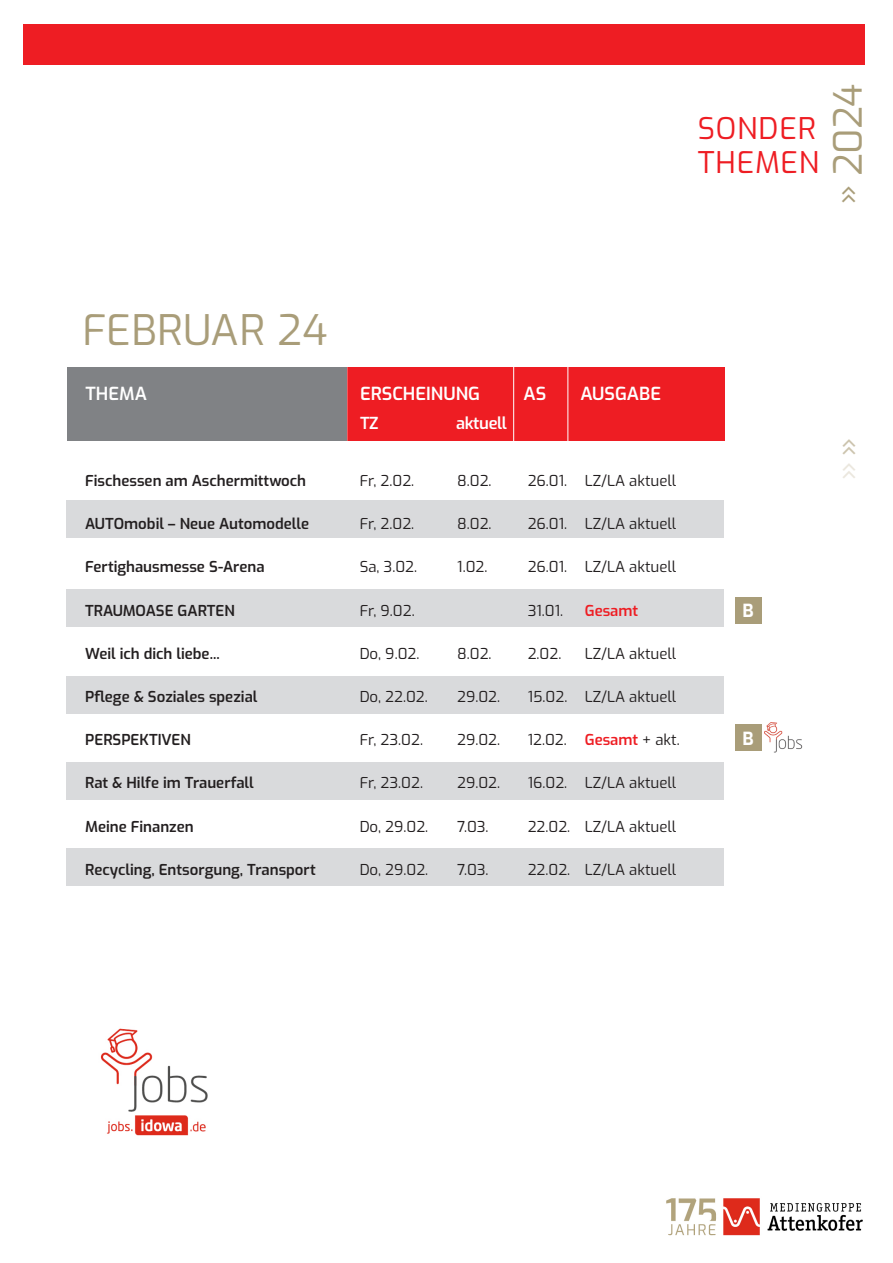
<style>
.page{position:relative;width:893px;height:1263px;background:#fff}
.page>*{position:absolute;margin:0;border:0;box-sizing:border-box;transform-origin:0 0}
.t1{font:42px "Exo";letter-spacing:.01em;color:#a99d79}
.t2{font:38.85px "Exo";color:#a99d79}
.t3{font:30.15px "Exo";color:#ebe7de}
.t4{font:29.85px/33.8px "Exo";letter-spacing:.03em;color:#ee1d23}
.t5{font:600 20.25px "Exo";color:#fff}
.t6{font:600 18px "Exo";color:#fff}
.t7{font:700 18px "Exo";color:#fff}
.t8{font:600 17.25px "Exo";letter-spacing:-.02em;color:#fff}
.t9{font:600 16.5px "Exo";letter-spacing:-.02em;color:#fff}
.t10{font:15px "Exo";color:#231f20}
.t11{font:600 15px "Exo";color:#231f20}
.t12{font:600 15px "Exo";color:#ee1d23}
.s1{font-size:31.5px}
.s2{font-weight:600;color:#ee1d23}
.s3{color:#ccc4ae}
</style>
<div class="page">
<div style="left:66px;top:500px;width:658px;height:38px;background:#d9dadc"></div>
<div style="left:66px;top:589px;width:658px;height:38px;background:#d9dadc"></div>
<div style="left:66px;top:676px;width:658px;height:38px;background:#d9dadc"></div>
<div style="left:66px;top:762px;width:658px;height:38px;background:#d9dadc"></div>
<div style="left:66px;top:848px;width:658px;height:38px;background:#d9dadc"></div>
<div style="left:23px;top:24px;width:842px;height:40px;background:#ee1d23"></div>
<div style="left:68px;top:367px;width:656px;height:74px;background:#ee1d23"></div>
<hr style="left:513px;top:357px;width:1px;height:90px;background:#fff">
<hr style="left:567px;top:357px;width:1px;height:90px;background:#fff">
<hr style="left:346px;top:357px;width:1px;height:90px;background:#fff">
<div style="left:67px;top:367px;width:279px;height:74px;background:#808285"></div>
<div style="left:735px;top:597px;width:27px;height:26px;background:#a99d79"></div>
<div style="left:735px;top:724px;width:27px;height:27px;background:#a99d79"></div>
<img style="left:765px;top:722px;width:38px;height:30px">
<img style="left:666px;top:1198px;width:197px;height:38px">
<img style="left:101px;top:1028px;width:107px;height:108px">
<p class="t4" style="left:698px;top:110px;width:123px">SONDER<br>THEMEN</p>
<p class="t2" style="left:820px;top:204px;width:122px;rotate:-90deg"><span class="s1">»</span> 2024</p>
<p class="t1" style="left:82px;top:300px;width:246px">FEBRUAR 24</p>
<p class="t5" style="left:85px;top:377px;width:71px">THEMA</p>
<p class="t5" style="left:360px;top:377px;width:137px">ERSCHEINUNG</p>
<p class="t5" style="left:528px;top:377px;width:27px">AS</p>
<p class="t5" style="left:585px;top:377px;width:92px">AUSGABE</p>
<p class="t8" style="left:360px;top:409px;width:21px">TZ</p>
<p class="t8" style="left:457px;top:409px;width:55px">aktuell</p>
<p class="t6" style="left:86px;top:380px;width:63px">THEMA</p>
<p class="t6" style="left:360px;top:380px;width:122px">ERSCHEINUNG</p>
<p class="t6" style="left:523px;top:380px;width:24px">AS</p>
<p class="t6" style="left:580px;top:380px;width:82px">AUSGABE</p>
<p class="t9" style="left:360px;top:411px;width:20px">TZ</p>
<p class="t9" style="left:456px;top:411px;width:52px">aktuell</p>
<p class="t11" style="left:85px;top:470px;width:222px">Fischessen am Aschermittwoch</p>
<p class="t10" style="left:360px;top:470px;width:56px">Fr, 2.02.</p>
<p class="t10" style="left:457px;top:470px;width:36px">8.02.</p>
<p class="t10" style="left:528px;top:470px;width:150px">26.01. LZ/LA aktuell</p>
<p class="t11" style="left:85px;top:513px;width:225px">AUTOmobil – Neue Automodelle</p>
<p class="t10" style="left:360px;top:513px;width:56px">Fr, 2.02.</p>
<p class="t10" style="left:457px;top:513px;width:36px">8.02.</p>
<p class="t10" style="left:528px;top:513px;width:150px">26.01. LZ/LA aktuell</p>
<p class="t11" style="left:85px;top:556px;width:181px">Fertighausmesse S-Arena</p>
<p class="t10" style="left:360px;top:556px;width:59px">Sa, 3.02.</p>
<p class="t10" style="left:457px;top:556px;width:32px">1.02.</p>
<p class="t10" style="left:528px;top:556px;width:150px">26.01. LZ/LA aktuell</p>
<p class="t11" style="left:85px;top:599px;width:151px">TRAUMOASE GARTEN</p>
<p class="t10" style="left:360px;top:599px;width:56px">Fr, 9.02.</p>
<p class="t10" style="left:528px;top:599px;width:37px">31.01.</p>
<p class="t12" style="left:585px;top:599px;width:55px">Gesamt</p>
<p class="t11" style="left:85px;top:642px;width:136px">Weil ich dich liebe...</p>
<p class="t10" style="left:360px;top:642px;width:61px">Do, 9.02.</p>
<p class="t10" style="left:457px;top:642px;width:36px">8.02.</p>
<p class="t10" style="left:528px;top:642px;width:35px">2.02.</p>
<p class="t10" style="left:585px;top:642px;width:93px">LZ/LA aktuell</p>
<p class="t11" style="left:85px;top:686px;width:174px">Pflege &amp; Soziales spezial</p>
<p class="t10" style="left:360px;top:686px;width:70px">Do, 22.02.</p>
<p class="t10" style="left:457px;top:686px;width:44px">29.02.</p>
<p class="t10" style="left:528px;top:686px;width:150px">15.02. LZ/LA aktuell</p>
<p class="t11" style="left:85px;top:729px;width:107px">PERSPEKTIVEN</p>
<p class="t10" style="left:360px;top:729px;width:65px">Fr, 23.02.</p>
<p class="t10" style="left:457px;top:729px;width:44px">29.02.</p>
<p class="t10" style="left:528px;top:729px;width:153px">12.02. <span class="s2">Gesamt</span> + akt.</p>
<p class="t11" style="left:85px;top:772px;width:170px">Rat &amp; Hilfe im Trauerfall</p>
<p class="t10" style="left:360px;top:772px;width:65px">Fr, 23.02.</p>
<p class="t10" style="left:457px;top:772px;width:44px">29.02.</p>
<p class="t10" style="left:528px;top:772px;width:150px">16.02. LZ/LA aktuell</p>
<p class="t11" style="left:85px;top:815px;width:110px">Meine Finanzen</p>
<p class="t10" style="left:360px;top:815px;width:70px">Do, 29.02.</p>
<p class="t10" style="left:457px;top:815px;width:33px">7.03.</p>
<p class="t10" style="left:528px;top:815px;width:150px">22.02. LZ/LA aktuell</p>
<p class="t11" style="left:85px;top:858px;width:232px">Recycling, Entsorgung, Transport</p>
<p class="t10" style="left:360px;top:858px;width:70px">Do, 29.02.</p>
<p class="t10" style="left:457px;top:858px;width:33px">7.03.</p>
<p class="t10" style="left:528px;top:858px;width:150px">22.02. LZ/LA aktuell</p>
<p class="t7" style="left:743px;top:597px;width:13px">B</p>
<p class="t7" style="left:743px;top:725px;width:13px">B</p>
<p class="t3" style="left:825px;top:480px;width:44px;rotate:-90deg">»<span class="s3">»</span></p>
</div>
